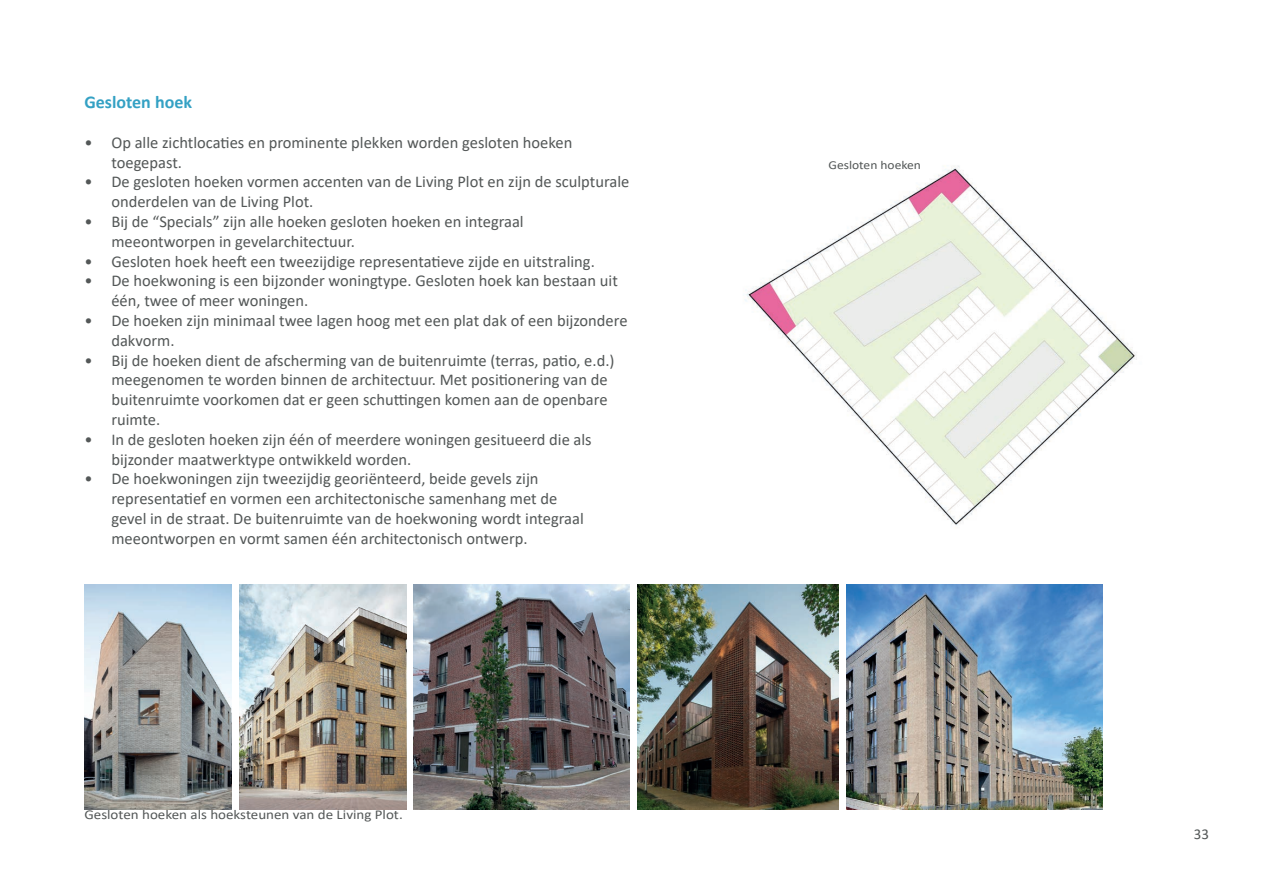
<style>
.page{position:relative;width:1263px;height:893px;background:#fff}
.page>*{position:absolute;margin:0;border:0;box-sizing:border-box;transform-origin:0 0}
.t1{font:700 18px "Calibri";color:#34a1c4}
.t2{font:16.5px/19.8px "Calibri";color:#535757}
.t3{font:15px "Calibri";color:#535757}
.t4{font:13.5px "Calibri";color:#535757;scale:1.11 1}
.t5{font:12.15px "Calibri";color:#535757;scale:1.11 1}
</style>
<div class="page">
<img style="left:745px;top:165px;width:392px;height:361px">
<img style="left:240px;top:585px;width:166px;height:224px">
<img style="left:84px;top:585px;width:148px;height:224px">
<img style="left:414px;top:585px;width:215px;height:224px">
<img style="left:637px;top:585px;width:201px;height:224px">
<img style="left:846px;top:585px;width:257px;height:224px">
<p class="t1" style="left:84px;top:89px;width:109px">Gesloten hoek</p>
<p class="t2" style="left:111px;top:132px;width:462px;text-indent:-27px">• Op alle zichtlocaties en prominente plekken worden gesloten hoeken toegepast.</p>
<p class="t2" style="left:111px;top:172px;width:519px;text-indent:-27px">• De gesloten hoeken vormen accenten van de Living Plot en zijn de sculpturale onderdelen van de Living Plot.</p>
<p class="t2" style="left:111px;top:211px;width:414px;text-indent:-27px">• Bij de “Specials” zijn alle hoeken gesloten hoeken en integraal meeontworpen in gevelarchitectuur.</p>
<p class="t2" style="left:84px;top:251px;width:512px">• Gesloten hoek heeft een tweezijdige representatieve zijde en uitstraling.</p>
<p class="t2" style="left:111px;top:271px;width:508px;text-indent:-27px">• De hoekwoning is een bijzonder woningtype. Gesloten hoek kan bestaan uit één, twee of meer woningen.</p>
<p class="t2" style="left:111px;top:310px;width:518px;text-indent:-27px">• De hoeken zijn minimaal twee lagen hoog met een plat dak of een bijzondere dakvorm.</p>
<p class="t2" style="left:111px;top:350px;width:505px;text-indent:-27px">• Bij de hoeken dient de afscherming van de buitenruimte (terras, patio, e.d.) meegenomen te worden binnen de architectuur. Met positionering van de buitenruimte voorkomen dat er geen schuttingen komen aan de openbare ruimte.</p>
<p class="t2" style="left:111px;top:429px;width:482px;text-indent:-27px">• In de gesloten hoeken zijn één of meerdere woningen gesitueerd die als bijzonder maatwerktype ontwikkeld worden.</p>
<p class="t2" style="left:111px;top:469px;width:474px;text-indent:-27px">• De hoekwoningen zijn tweezijdig georiënteerd, beide gevels zijn representatief en vormen een architectonische samenhang met de gevel in de straat. De buitenruimte van de hoekwoning wordt integraal meeontworpen en vormt samen één architectonisch ontwerp.</p>
<p class="t4" style="left:84px;top:805px;width:288px">Gesloten hoeken als hoeksteunen van de Living Plot.</p>
<p class="t5" style="left:828px;top:156px;width:85px">Gesloten hoeken</p>
<p class="t3" style="left:1194px;top:824px;width:17px">33</p>
</div>
